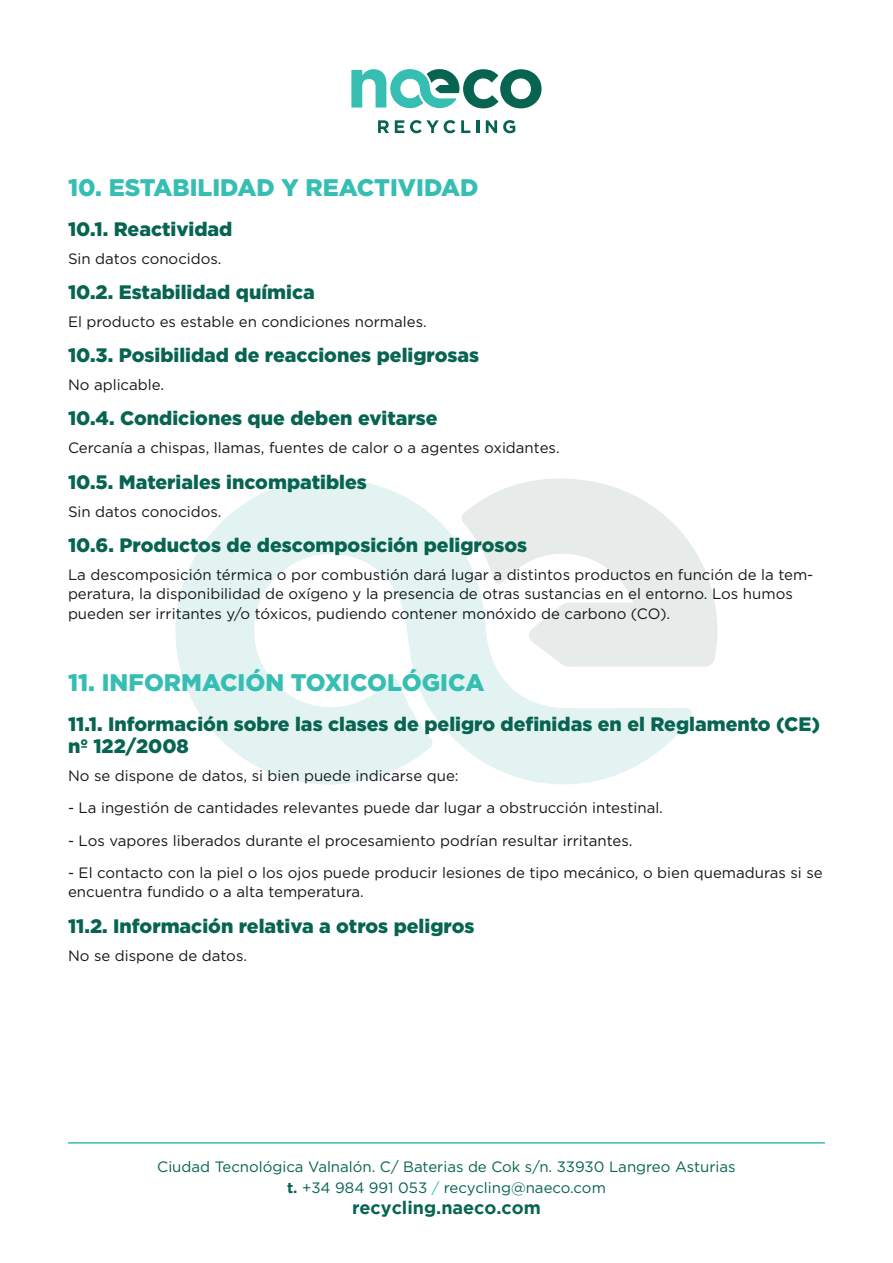
<style>
.page{position:relative;width:893px;height:1263px;background:#fff}
.page>*{position:absolute;margin:0;border:0;box-sizing:border-box;transform-origin:0 0}
.Título_principal{font:900 24px "Gotham";color:#36beb3}
.Título_1_1{font:900 19.5px/22.5px "Gotham";color:#076451}
.t1{font:700 18px "Gotham";color:#076451}
.Cuerpo{font:15px/19.5px "Gotham";color:#15191c}
.t2{font:15px/21px "Gotham";color:#076451;text-align:center}
.s1{font-weight:700}
.s2{color:#36beb3}
</style>
<div class="page">
<svg style="left:351px;top:69px;width:191px;height:40px"></svg>
<svg style="left:378px;top:120px;width:11px;height:13px"></svg>
<svg style="left:395px;top:120px;width:9px;height:13px"></svg>
<svg style="left:410px;top:120px;width:45px;height:13px"></svg>
<svg style="left:461px;top:120px;width:9px;height:13px"></svg>
<svg style="left:476px;top:120px;width:3px;height:13px"></svg>
<svg style="left:486px;top:120px;width:11px;height:13px"></svg>
<svg style="left:503px;top:120px;width:12px;height:13px"></svg>
<svg style="left:694px;top:550px;width:24px;height:117px;fill:#e7ebe9"></svg>
<svg style="left:175px;top:478px;width:519px;height:307px;fill:#e7f3f1"></svg>
<hr style="left:68px;top:1142px;width:757px;height:1px;background:#36beb3">
<p class="Título_principal" style="left:68px;top:174px;width:412px">10. ESTABILIDAD Y REACTIVIDAD</p>
<p class="Título_1_1" style="left:68px;top:217px;width:166px">10.1. Reactividad</p>
<p class="Cuerpo" style="left:68px;top:248px;width:155px">Sin datos conocidos.</p>
<p class="Título_1_1" style="left:68px;top:280px;width:248px">10.2. Estabilidad química</p>
<p class="Cuerpo" style="left:68px;top:311px;width:360px">El producto es estable en condiciones normales.</p>
<p class="Título_1_1" style="left:68px;top:343px;width:413px">10.3. Posibilidad de reacciones peligrosas</p>
<p class="Cuerpo" style="left:68px;top:375px;width:98px">No aplicable.</p>
<p class="Título_1_1" style="left:68px;top:407px;width:371px">10.4. Condiciones que deben evitarse</p>
<p class="Cuerpo" style="left:68px;top:438px;width:493px">Cercanía a chispas, llamas, fuentes de calor o a agentes oxidantes.</p>
<p class="Título_1_1" style="left:68px;top:470px;width:300px">10.5. Materiales incompatibles</p>
<p class="Cuerpo" style="left:68px;top:501px;width:155px">Sin datos conocidos.</p>
<p class="Título_1_1" style="left:68px;top:533px;width:461px">10.6. Productos de descomposición peligrosos</p>
<p class="Cuerpo" style="left:68px;top:565px;width:747px">La descomposición térmica o por combustión dará lugar a distintos productos en función de la tem&shy;peratura, la disponibilidad de oxígeno y la presencia de otras sustancias en el entorno. Los humos pueden ser irritantes y/o tóxicos, pudiendo contener monóxido de carbono (CO).</p>
<p class="Título_principal" style="left:68px;top:669px;width:418px">11. INFORMACIÓN TOXICOLÓGICA</p>
<p class="Título_1_1" style="left:68px;top:712px;width:754px">11.1. Información sobre las clases de peligro definidas en el Reglamento (CE) nº 122/2008</p>
<p class="Cuerpo" style="left:68px;top:766px;width:392px">No se dispone de datos, si bien puede indicarse que:</p>
<p class="Cuerpo" style="left:68px;top:798px;width:596px">- La ingestión de cantidades relevantes puede dar lugar a obstrucción intestinal.</p>
<p class="Cuerpo" style="left:68px;top:830px;width:566px">- Los vapores liberados durante el procesamiento podrían resultar irritantes.</p>
<p class="Cuerpo" style="left:68px;top:862px;width:756px">- El contacto con la piel o los ojos puede producir lesiones de tipo mecánico, o bien quemaduras si se encuentra fundido o a alta temperatura.</p>
<p class="Título_1_1" style="left:68px;top:914px;width:408px">11.2. Información relativa a otros peligros</p>
<p class="Cuerpo" style="left:68px;top:945px;width:181px">No se dispone de datos.</p>
<p class="t2" style="left:157px;top:1156px;width:580px">Ciudad Tecnológica Valnalón. C/ Baterias de Cok s/n. 33930 Langreo Asturias <span class="s1">t.</span> +34 984 991 053 <span class="s2">/</span> recycling@naeco.com</p>
<p class="t1" style="left:352px;top:1197px;width:190px">recycling.naeco.com</p>
</div>
